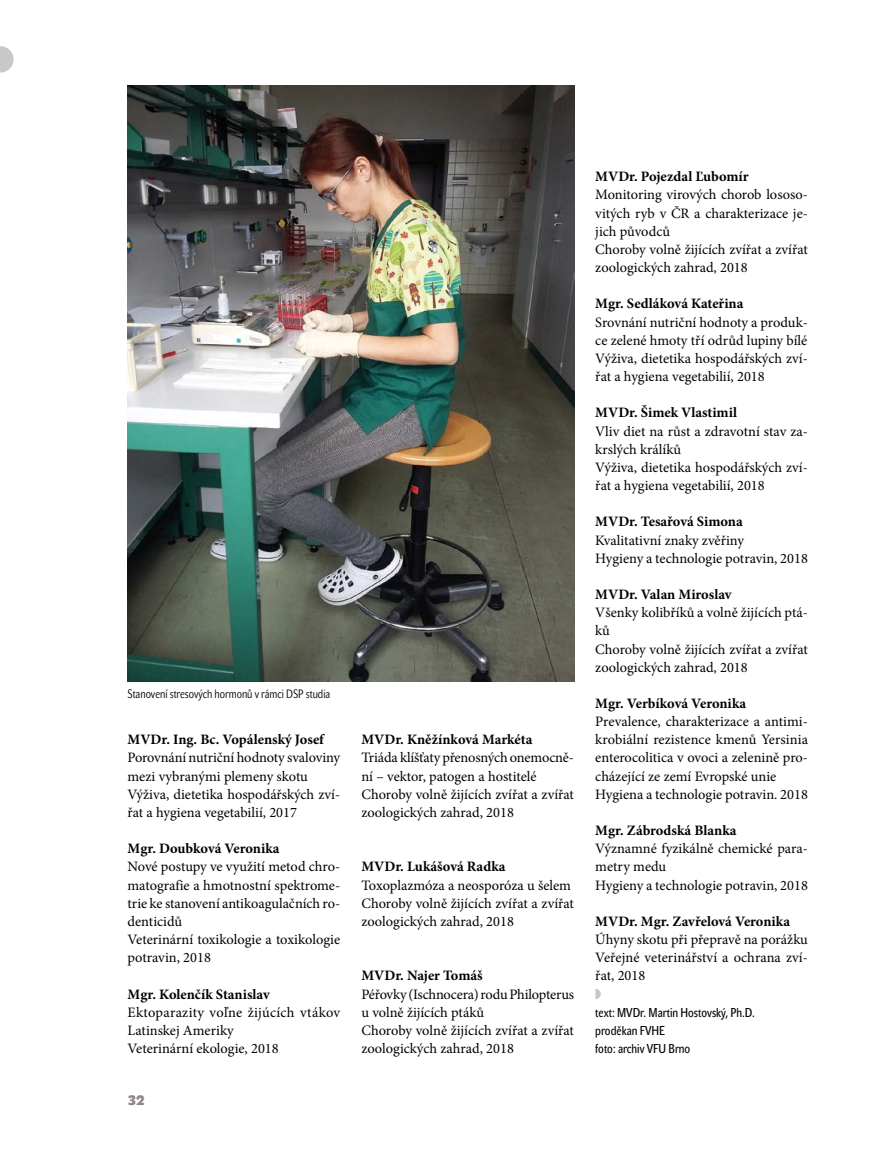
<style>
.page{position:relative;width:893px;height:1149px;background:#fff}
.page>*{position:absolute;margin:0;border:0;box-sizing:border-box;transform-origin:0 0}
.Normální_bez{font:14.4px/18.1px "Minion Pro";color:#000}
.Normální_bez-2{font:700 14.4px "Minion Pro";color:#000}
.t1{font:700 13.5px "John Sans Heavy Pro";color:#8d8581}
.jmeno{font:12.75px "John Sans Cond Text Pro";color:#000}
.foto{font:12.75px "John Sans Cond Text Pro";color:#000}
.popisek{font:12px "John Sans Cond Lite Pro";color:#000}
</style>
<div class="page">
<svg style="left:0;top:46px;width:14px;height:26px"></svg>
<img style="left:128px;top:85px;width:446px;height:596px">
<p class="popisek" style="left:128px;top:686px;width:204px">Stanovení stresových hormonů v rámci DSP studia</p>
<p class="Normální_bez-2" style="left:128px;top:729px;width:198px">MVDr. Ing. Bc. Vopálenský Josef</p>
<p class="Normální_bez" style="left:128px;top:748px;width:214px">Porovnání nutriční hodnoty svaloviny mezi vybranými plemeny skotu</p>
<p class="Normální_bez" style="left:128px;top:785px;width:214px">Výživa, dietetika hospodářských zví&shy;řat a hygiena vegetabilií, 2017</p>
<p class="Normální_bez-2" style="left:128px;top:838px;width:154px">Mgr. Doubková Veronika</p>
<p class="Normální_bez" style="left:128px;top:857px;width:214px;text-align:justify">Nové postupy ve využití metod chro&shy;matografie a hmotnostní spektrome&shy;trie ke stanovení antikoagulačních ro&shy;denticidů</p>
<p class="Normální_bez" style="left:128px;top:930px;width:214px">Veterinární toxikologie a toxikologie potravin, 2018</p>
<p class="Normální_bez-2" style="left:128px;top:983px;width:144px">Mgr. Kolenčík Stanislav</p>
<p class="Normální_bez" style="left:128px;top:1002px;width:214px">Ektoparazity voľne žijúcích vtákov<br>Latinskej Ameriky</p>
<p class="Normální_bez" style="left:128px;top:1039px;width:153px">Veterinární ekologie, 2018</p>
<p class="t1" style="left:128px;top:1092px;width:18px">32</p>
<p class="Normální_bez-2" style="left:361px;top:729px;width:173px">MVDr. Kněžínková Markéta</p>
<p class="Normální_bez" style="left:361px;top:748px;width:214px">Triáda klíšťaty přenosných onemocně&shy;ní – vektor, patogen a hostitelé</p>
<p class="Normální_bez" style="left:361px;top:785px;width:214px">Choroby volně žijících zvířat a zvířat zoologických zahrad, 2018</p>
<p class="Normální_bez-2" style="left:361px;top:856px;width:146px">MVDr. Lukášová Radka</p>
<p class="Normální_bez" style="left:361px;top:875px;width:211px">Toxoplazmóza a neosporóza u šelem</p>
<p class="Normální_bez" style="left:361px;top:893px;width:214px">Choroby volně žijících zvířat a zvířat zoologických zahrad, 2018</p>
<p class="Normální_bez-2" style="left:361px;top:965px;width:123px">MVDr. Najer Tomáš</p>
<p class="Normální_bez" style="left:361px;top:984px;width:214px">Péřovky (Ischnocera) rodu Philopterus u volně žijících ptáků</p>
<p class="Normální_bez" style="left:361px;top:1020px;width:214px">Choroby volně žijících zvířat a zvířat zoologických zahrad, 2018</p>
<p class="Normální_bez-2" style="left:595px;top:166px;width:155px">MVDr. Pojezdal Ľubomír</p>
<p class="Normální_bez" style="left:595px;top:186px;width:214px;text-align:justify">Monitoring virových chorob lososo&shy;vitých ryb v ČR a charakterizace je&shy;jich původců</p>
<p class="Normální_bez" style="left:595px;top:240px;width:214px">Choroby volně žijících zvířat a zvířat zoologických zahrad, 2018</p>
<p class="Normální_bez-2" style="left:595px;top:293px;width:150px">Mgr. Sedláková Kateřina</p>
<p class="Normální_bez" style="left:595px;top:313px;width:214px">Srovnání nutriční hodnoty a produk&shy;ce zelené hmoty tří odrůd lupiny bílé</p>
<p class="Normální_bez" style="left:595px;top:349px;width:214px">Výživa, dietetika hospodářských zví&shy;řat a hygiena vegetabilií, 2018</p>
<p class="Normální_bez-2" style="left:595px;top:402px;width:143px">MVDr. Šimek Vlastimil</p>
<p class="Normální_bez" style="left:595px;top:422px;width:214px">Vliv diet na růst a zdravotní stav za&shy;krslých králíků</p>
<p class="Normální_bez" style="left:595px;top:458px;width:214px">Výživa, dietetika hospodářských zví&shy;řat a hygiena vegetabilií, 2018</p>
<p class="Normální_bez-2" style="left:595px;top:511px;width:149px">MVDr. Tesařová Simona</p>
<p class="Normální_bez" style="left:595px;top:530px;width:150px">Kvalitativní znaky zvěřiny</p>
<p class="Normální_bez" style="left:595px;top:549px;width:214px">Hygieny a technologie potravin, 2018</p>
<p class="Normální_bez-2" style="left:595px;top:584px;width:138px">MVDr. Valan Miroslav</p>
<p class="Normální_bez" style="left:595px;top:603px;width:214px">Všenky kolibříků a volně žijících ptá&shy;ků</p>
<p class="Normální_bez" style="left:595px;top:639px;width:214px">Choroby volně žijících zvířat a zvířat zoologických zahrad, 2018</p>
<p class="Normální_bez-2" style="left:595px;top:693px;width:152px">Mgr. Verbíková Veronika</p>
<p class="Normální_bez" style="left:595px;top:712px;width:214px;text-align:justify">Prevalence, charakterizace a antimi&shy;krobiální rezistence kmenů Yersinia enterocolitica v ovoci a zelenině pro&shy;cházející ze zemí Evropské unie</p>
<p class="Normální_bez" style="left:595px;top:785px;width:214px">Hygiena a technologie potravin. 2018</p>
<p class="Normální_bez-2" style="left:595px;top:820px;width:143px">Mgr. Zábrodská Blanka</p>
<p class="Normální_bez" style="left:595px;top:839px;width:214px">Významné fyzikálně chemické para&shy;metry medu</p>
<p class="Normální_bez" style="left:595px;top:875px;width:214px">Hygieny a technologie potravin, 2018</p>
<p class="Normální_bez-2" style="left:595px;top:910px;width:196px">MVDr. Mgr. Zavřelová Veronika</p>
<p class="Normální_bez" style="left:595px;top:930px;width:214px">Úhyny skotu při přepravě na porážku</p>
<p class="Normální_bez" style="left:595px;top:948px;width:214px">Veřejné veterinářství a ochrana zví&shy;řat, 2018</p>
<p class="jmeno" style="left:595px;top:1004px;width:161px">text: MVDr. Martin Hostovský, Ph.D.</p>
<p class="jmeno" style="left:595px;top:1022px;width:71px">proděkan FVHE</p>
<p class="foto" style="left:595px;top:1041px;width:97px">foto: archiv VFU Brno</p>
</div>
